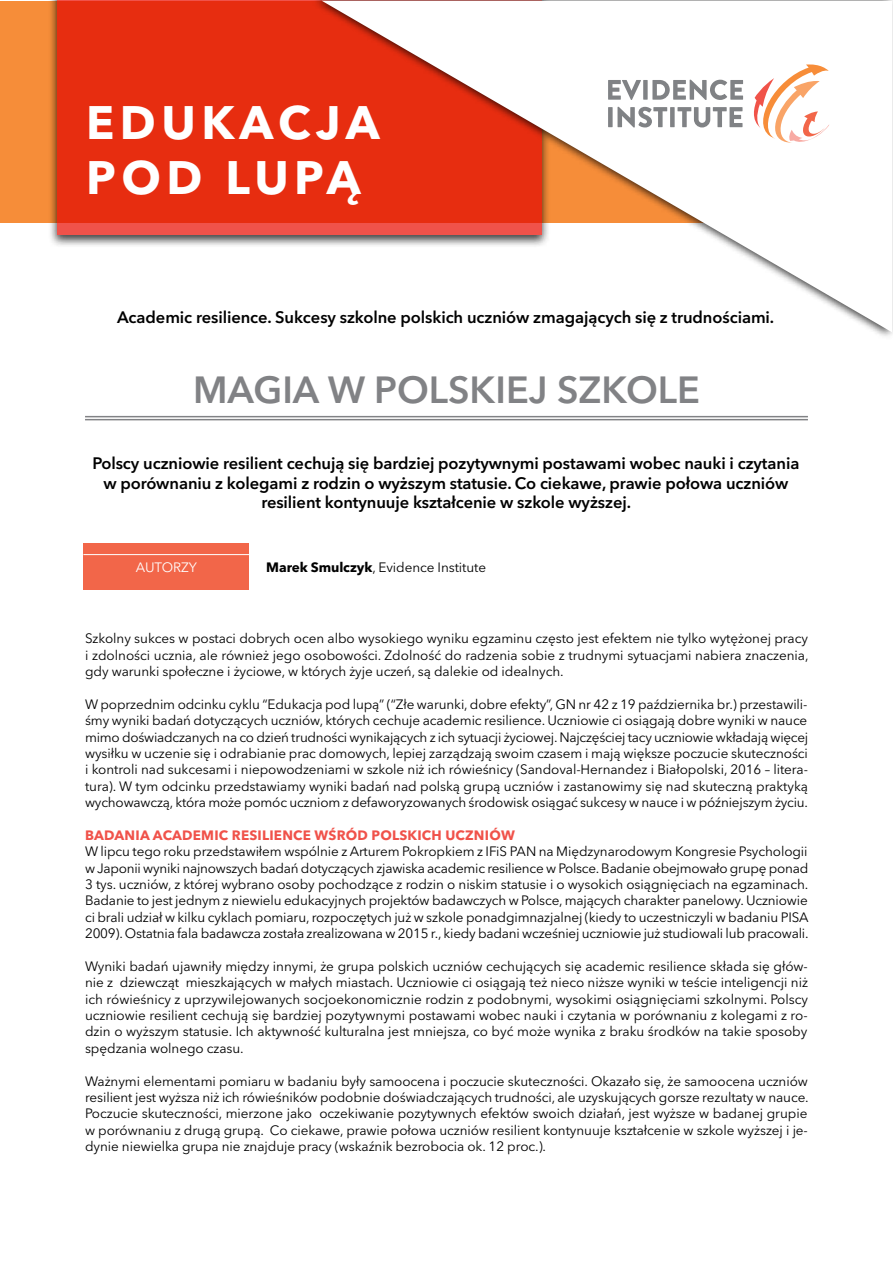
<style>
.page{position:relative;width:893px;height:1263px;background:#fff}
.page>*{position:absolute;margin:0;border:0;box-sizing:border-box;transform-origin:0 0}
.t1{font:700 46.5px/55.8px "Avenir Next LT Pro";letter-spacing:.12em;color:#fff}
.t2{font:600 37.5px "Avenir Next LT Pro";color:#818285}
.t3{font:600 16.5px/19.8px "Avenir Next LT Pro";letter-spacing:-.005em;color:#000;text-align:center}
.t4{font:13.5px/16.4px "Avenir Next LT Pro";letter-spacing:-.005em;color:#000;text-align:justify}
.t5{font:700 13.5px "Avenir Next LT Pro";letter-spacing:.015em;color:#f0524a}
.t6{font:13.5px "Avenir Next LT Pro";letter-spacing:-.005em;color:#fff}
.s1{font-weight:700}
</style>
<div class="page">
<div style="left:1px;top:1px;width:891px;height:221px;background:#f68d39"></div>
<div style="left:48px;top:0;width:503px;height:248px;background:#000;opacity:.75"></div>
<div style="left:57px;top:0;width:484px;height:234px;background:#e72d10"></div>
<div style="left:311px;top:0;width:582px;height:340px;background:#000;opacity:.75"></div>
<svg style="left:322px;top:1px;width:570px;height:331px;fill:#fff"></svg>
<svg style="left:751px;top:64px;width:78px;height:79px;background:#fce0d2"></svg>
<svg style="left:608px;top:80px;width:33px;height:20px"></svg>
<div style="left:643px;top:80px;width:5px;height:20px;background:#808285"></div>
<svg style="left:652px;top:80px;width:91px;height:20px;background:#bbbcbe"></svg>
<div style="left:608px;top:107px;width:5px;height:20px;background:#808285"></div>
<svg style="left:617px;top:107px;width:50px;height:20px"></svg>
<div style="left:670px;top:107px;width:5px;height:20px;background:#808285"></div>
<svg style="left:677px;top:107px;width:65px;height:20px"></svg>
<hr style="left:85px;top:416px;width:723px;height:1px;background:#818285">
<hr style="left:85px;top:419px;width:723px;height:1px;background:#818285">
<div style="left:83px;top:544px;width:166px;height:46px;background:#f26649"></div>
<hr style="left:83px;top:554px;width:166px;height:1px;background:#fff">
<h1 class="t1" style="left:86px;top:94px;width:295px">EDUKACJA<br>POD LUPĄ</h1>
<p class="t3" style="left:117px;top:307px;width:659px">Academic resilience. Sukcesy szkolne polskich uczniów zmagających się z trudnościami.</p>
<h2 class="t2" style="left:193px;top:367px;width:508px">MAGIA W POLSKIEJ SZKOLE</h2>
<p class="t3" style="left:93px;top:453px;width:708px">Polscy uczniowie resilient cechują się bardziej pozytywnymi postawami wobec nauki i czytania w porównaniu z kolegami z rodzin o wyższym statusie. Co ciekawe, prawie połowa uczniów resilient kontynuuje kształcenie w szkole wyższej.</p>
<p class="t6" style="left:136px;top:559px;width:63px">AUTORZY</p>
<p class="t4" style="left:266px;top:559px;width:221px"><span class="s1">Marek Smulczyk</span>, Evidence Institute</p>
<p class="t4" style="left:85px;top:630px;width:725px">Szkolny sukces w postaci dobrych ocen albo wysokiego wyniku egzaminu często jest efektem nie tylko wytężonej pracy i zdolności ucznia, ale również jego osobowości. Zdolność do radzenia sobie z trudnymi sytuacjami nabiera znaczenia, gdy warunki społeczne i życiowe, w których żyje uczeń, są dalekie od idealnych.</p>
<p class="t4" style="left:85px;top:696px;width:725px">W poprzednim odcinku cyklu “Edukacja pod lupą” (“Złe warunki, dobre efekty”, GN nr 42 z 19 października br.) przestawili&shy;śmy wyniki badań dotyczących uczniów, których cechuje academic resilience. Uczniowie ci osiągają dobre wyniki w nauce mimo doświadczanych na co dzień trudności wynikających z ich sytuacji życiowej. Najczęściej tacy uczniowie wkładają więcej wysiłku w uczenie się i odrabianie prac domowych, lepiej zarządzają swoim czasem i mają większe poczucie skuteczności i kontroli nad sukcesami i niepowodzeniami w szkole niż ich rówieśnicy (Sandoval-Hernandez i Białopolski, 2016 – litera&shy;tura). W tym odcinku przedstawiamy wyniki badań nad polską grupą uczniów i zastanowimy się nad skuteczną praktyką wychowawczą, która może pomóc uczniom z defaworyzowanych środowisk osiągać sukcesy w nauce i w późniejszym życiu.</p>
<p class="t5" style="left:85px;top:827px;width:431px">BADANIA ACADEMIC RESILIENCE WŚRÓD POLSKICH UCZNIÓW</p>
<p class="t4" style="left:85px;top:843px;width:725px">W lipcu tego roku przedstawiłem wspólnie z Arturem Pokropkiem z IFiS PAN na Międzynarodowym Kongresie Psychologii w Japonii wyniki najnowszych badań dotyczących zjawiska academic resilience w Polsce. Badanie obejmowało grupę ponad 3 tys. uczniów, z której wybrano osoby pochodzące z rodzin o niskim statusie i o wysokich osiągnięciach na egzaminach.<br>Badanie to jest jednym z niewielu edukacyjnych projektów badawczych w Polsce, mających charakter panelowy. Uczniowie ci brali udział w kilku cyklach pomiaru, rozpoczętych już w szkole ponadgimnazjalnej (kiedy to uczestniczyli w badaniu PISA 2009). Ostatnia fala badawcza została zrealizowana w 2015 r., kiedy badani wcześniej uczniowie już studiowali lub pracowali.</p>
<p class="t4" style="left:85px;top:958px;width:725px">Wyniki badań ujawniły między innymi, że grupa polskich uczniów cechujących się academic resilience składa się głów&shy;nie z dziewcząt mieszkających w małych miastach. Uczniowie ci osiągają też nieco niższe wyniki w teście inteligencji niż ich rówieśnicy z uprzywilejowanych socjoekonomicznie rodzin z podobnymi, wysokimi osiągnięciami szkolnymi. Polscy uczniowie resilient cechują się bardziej pozytywnymi postawami wobec nauki i czytania w porównaniu z kolegami z ro&shy;dzin o wyższym statusie. Ich aktywność kulturalna jest mniejsza, co być może wynika z braku środków na takie sposoby spędzania wolnego czasu.</p>
<p class="t4" style="left:85px;top:1073px;width:725px">Ważnymi elementami pomiaru w badaniu były samoocena i poczucie skuteczności. Okazało się, że samoocena uczniów resilient jest wyższa niż ich rówieśników podobnie doświadczających trudności, ale uzyskujących gorsze rezultaty w nauce.<br>Poczucie skuteczności, mierzone jako oczekiwanie pozytywnych efektów swoich działań, jest wyższe w badanej grupie w porównaniu z drugą grupą. Co ciekawe, prawie połowa uczniów resilient kontynuuje kształcenie w szkole wyższej i je&shy;dynie niewielka grupa nie znajduje pracy (wskaźnik bezrobocia ok. 12 proc.).</p>
</div>
